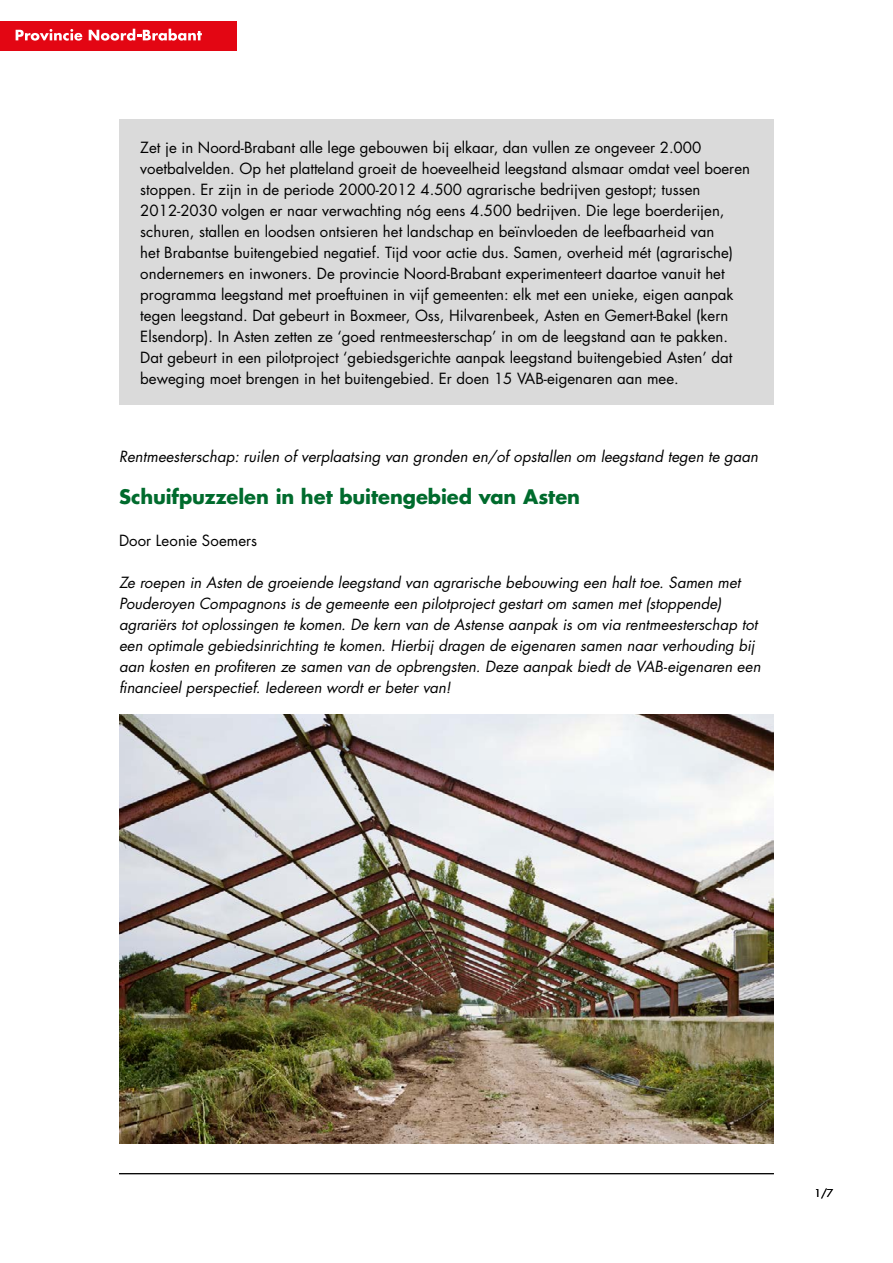
<style>
.page{position:relative;width:893px;height:1263px;background:#fff}
.page>*{position:absolute;margin:0;border:0;box-sizing:border-box;transform-origin:0 0}
.t1{font:700 19.5px "Futura Std";letter-spacing:-.005em;color:#006b2d}
.t2{font:15px/21px "Futura Std";color:#000}
.t3{font:italic 15px/21px "Futura Std";color:#000}
.t4{font:10.5px "Futura Std";color:#000}
</style>
<div class="page">
<div style="left:119px;top:119px;width:655px;height:286px;background:#dadada"></div>
<hr style="left:119px;top:1173px;width:655px;height:1px;background:#000">
<div style="left:0;top:21px;width:237px;height:30px;background:#e30613"></div>
<svg style="left:16px;top:29px;width:66px;height:12px"></svg>
<svg style="left:89px;top:29px;width:113px;height:12px"></svg>
<img style="left:119px;top:714px;width:655px;height:430px">
<p class="t2" style="left:140px;top:137px;width:611px">Zet je in Noord-Brabant alle lege gebouwen bij elkaar, dan vullen ze ongeveer 2.000 voetbalvelden. Op het platteland groeit de hoeveelheid leegstand alsmaar omdat veel boeren stoppen. Er zijn in de periode 2000-2012 4.500 agrarische bedrijven gestopt; tussen 2012-2030 volgen er naar verwachting nóg eens 4.500 bedrijven. Die lege boerderijen, schuren, stallen en loodsen ontsieren het landschap en beïnvloeden de leefbaarheid van<br>het Brabantse buitengebied negatief. Tijd voor actie dus. Samen, overheid mét (agrarische) ondernemers en inwoners. De provincie Noord-Brabant experimenteert daartoe vanuit het programma leegstand met proeftuinen in vijf gemeenten: elk met een unieke, eigen aanpak tegen leegstand. Dat gebeurt in Boxmeer, Oss, Hilvarenbeek, Asten en Gemert-Bakel (kern Elsendorp). In Asten zetten ze ‘goed rentmeesterschap’ in om de leegstand aan te pakken.<br>Dat gebeurt in een pilotproject ‘gebiedsgerichte aanpak leegstand buitengebied Asten’ dat beweging moet brengen in het buitengebied. Er doen 15 VAB-eigenaren aan mee.</p>
<p class="t3" style="left:119px;top:446px;width:641px">Rentmeesterschap: ruilen of verplaatsing van gronden en/of opstallen om leegstand tegen te gaan</p>
<h1 class="t1" style="left:119px;top:484px;width:463px">Schuifpuzzelen in het buitengebied van Asten</h1>
<p class="t2" style="left:119px;top:530px;width:140px">Door Leonie Soemers</p>
<p class="t3" style="left:119px;top:572px;width:643px">Ze roepen in Asten de groeiende leegstand van agrarische bebouwing een halt toe. Samen met Pouderoyen Compagnons is de gemeente een pilotproject gestart om samen met (stoppende) agrariërs tot oplossingen te komen. De kern van de Astense aanpak is om via rentmeesterschap tot een optimale gebiedsinrichting te komen. Hierbij dragen de eigenaren samen naar verhouding bij aan kosten en profiteren ze samen van de opbrengsten. Deze aanpak biedt de VAB-eigenaren een financieel perspectief. Iedereen wordt er beter van!</p>
<p class="t4" style="left:814px;top:1187px;width:20px">1/7</p>
</div>
